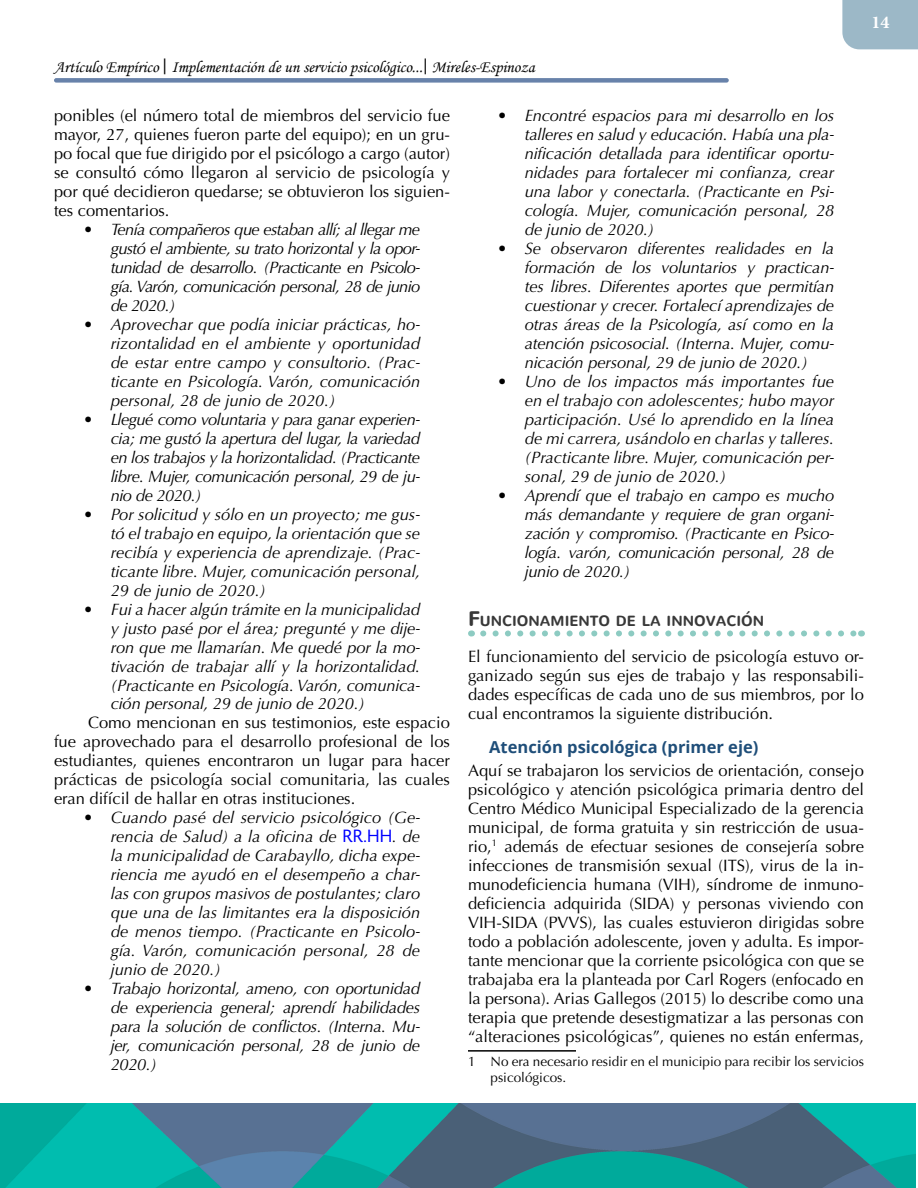
<style>
.page{position:relative;width:918px;height:1188px;background:#fff}
.page>*{position:absolute;margin:0;border:0;box-sizing:border-box;transform-origin:0 0}
.t1{font:700 18px "Minion Pro";color:#fff}
.t2{font:italic 16.5px/18.9px "Optima";letter-spacing:-.01em;color:#000;text-align:justify}
.t3{font:16.5px/19px "Optima";color:#000;text-align:justify}
.t4{font:16.5px "Monotype Corsiva";color:#000}
.Nivel_2{font:700 16.5px "Open Sans";color:#1f4e79}
.Nivel_1{font:800 14.7px "Nunito";color:#383838}
.nota_a_pie{font:13.5px/15.5px "Optima";color:#000}
.s1{font-family:"Soberana Sans";font-size:15px}
.s2{font-family:"Soberana Sans";font-style:normal;color:#00f}
.s3{font-size:21px}
</style>
<div class="page">
<div style="left:54px;top:78px;width:675px;height:5px;background:#6882aa;border-radius:2px"></div>
<div style="left:842px;top:0;width:76px;height:49px;background:#9cb8c7"></div>
<img style="left:0;top:1103px;width:915px;height:85px">
<svg style="left:483px;top:630px;width:372px;height:6px"></svg>
<hr style="left:468px;top:1050px;width:108px;height:2px;background:#000">
<p class="t4" style="left:54px;top:57px;width:482px">Artículo Empírico <span class="s1">|</span> Implementación de un servicio psicológico...<span class="s1">|</span> Mireles-Espinoza</p>
<p class="t1" style="left:872px;top:10px;width:19px">14</p>
<p class="t3" style="left:54px;top:106px;width:398px">ponibles (el número total de miembros del servicio fue mayor, 27, quienes fueron parte del equipo); en un gru&shy;po focal que fue dirigido por el psicólogo a cargo (autor) se consultó cómo llegaron al servicio de psicología y por qué decidieron quedarse; se obtuvieron los siguien&shy;tes comentarios.</p>
<p class="t2" style="left:111px;top:220px;width:311px;text-indent:-27px">• Tenía compañeros que estaban allí; al llegar me gustó el ambiente, su trato horizontal y la opor&shy;tunidad de desarrollo. (Practicante en Psicolo&shy;gía. Varón, comunicación personal, 28 de junio de 2020.)</p>
<p class="t2" style="left:111px;top:315px;width:311px;text-indent:-27px">• Aprovechar que podía iniciar prácticas, ho&shy;rizontalidad en el ambiente y oportunidad de estar entre campo y consultorio. (Prac&shy;ticante en Psicología. Varón, comunicación personal, 28 de junio de 2020.)</p>
<p class="t2" style="left:111px;top:410px;width:311px;text-indent:-27px">• Llegué como voluntaria y para ganar experien&shy;cia; me gustó la apertura del lugar, la variedad en los trabajos y la horizontalidad. (Practicante libre. Mujer, comunicación personal, 29 de ju&shy;nio de 2020.)</p>
<p class="t2" style="left:111px;top:505px;width:311px;text-indent:-27px">• Por solicitud y sólo en un proyecto; me gus&shy;tó el trabajo en equipo, la orientación que se recibía y experiencia de aprendizaje. (Prac&shy;ticante libre. Mujer, comunicación personal, 29 de junio de 2020.)</p>
<p class="t2" style="left:111px;top:600px;width:311px;text-indent:-27px">• Fui a hacer algún trámite en la municipalidad y justo pasé por el área; pregunté y me dije&shy;ron que me llamarían. Me quedé por la mo&shy;tivación de trabajar allí y la horizontalidad. (Practicante en Psicología. Varón, comunica&shy;ción personal, 29 de junio de 2020.)</p>
<p class="t3" style="left:54px;top:714px;width:397px;text-indent:34px">Como mencionan en sus testimonios, este espacio fue aprovechado para el desarrollo profesional de los estudiantes, quienes encontraron un lugar para hacer prácticas de psicología social comunitaria, las cuales eran difícil de hallar en otras instituciones.</p>
<p class="t2" style="left:111px;top:808px;width:311px;text-indent:-27px">• Cuando pasé del servicio psicológico (Ge&shy;rencia de Salud) a la oficina de <span class="s2">RR.HH</span>. de la municipalidad de Carabayllo, dicha expe&shy;riencia me ayudó en el desempeño a char&shy;las con grupos masivos de postulantes; claro que una de las limitantes era la disposición de menos tiempo. (Practicante en Psicolo&shy;gía. Varón, comunicación personal, 28 de junio de 2020.)</p>
<p class="t2" style="left:111px;top:979px;width:311px;text-indent:-27px">• Trabajo horizontal, ameno, con oportunidad de experiencia general; aprendí habilidades para la solución de conflictos. (Interna. Mu&shy;jer, comunicación personal, 28 de junio de 2020.)</p>
<p class="t2" style="left:525px;top:106px;width:311px;text-indent:-27px">• Encontré espacios para mi desarrollo en los talleres en salud y educación. Había una pla&shy;nificación detallada para identificar oportu&shy;nidades para fortalecer mi confianza, crear una labor y conectarla. (Practicante en Psi&shy;cología. Mujer, comunicación personal, 28 de junio de 2020.)</p>
<p class="t2" style="left:525px;top:239px;width:311px;text-indent:-27px">• Se observaron diferentes realidades en la formación de los voluntarios y practican&shy;tes libres. Diferentes aportes que permitían cuestionar y crecer. Fortalecí aprendizajes de otras áreas de la Psicología, así como en la atención psicosocial. (Interna. Mujer, comu&shy;nicación personal, 29 de junio de 2020.)</p>
<p class="t2" style="left:525px;top:372px;width:311px;text-indent:-27px">• Uno de los impactos más importantes fue en el trabajo con adolescentes; hubo mayor participación. Usé lo aprendido en la línea de mi carrera, usándolo en charlas y talleres. (Practicante libre. Mujer, comunicación per&shy;sonal, 29 de junio de 2020.)</p>
<p class="t2" style="left:525px;top:486px;width:311px;text-indent:-27px">• Aprendí que el trabajo en campo es mucho más demandante y requiere de gran organi&shy;zación y compromiso. (Practicante en Psico&shy;logía. varón, comunicación personal, 28 de junio de 2020.)</p>
<p class="Nivel_1" style="left:468px;top:608px;width:298px"><span class="s3">F</span>UNCIONAM IENTO DE LA INNOVACIÓN</p>
<p class="t3" style="left:468px;top:647px;width:398px">El funcionamiento del servicio de psicología estuvo or&shy;ganizado según sus ejes de trabajo y las responsabili&shy;dades específicas de cada uno de sus miembros, por lo cual encontramos la siguiente distribución.</p>
<p class="Nivel_2" style="left:489px;top:735px;width:271px">Atención psicológica (primer eje)</p>
<p class="t3" style="left:468px;top:761px;width:398px">Aquí se trabajaron los servicios de orientación, consejo psicológico y atención psicológica primaria dentro del Centro Médico Municipal Especializado de la gerencia municipal, de forma gratuita y sin restricción de usua&shy;rio,<sup>1</sup> además de efectuar sesiones de consejería sobre infecciones de transmisión sexual (ITS), virus de la in&shy;munodeficiencia humana (VIH), síndrome de inmuno&shy;deficiencia adquirida (SIDA) y personas viviendo con VIH-SIDA (PVVS), las cuales estuvieron dirigidas sobre todo a población adolescente, joven y adulta. Es impor&shy;tante mencionar que la corriente psicológica con que se trabajaba era la planteada por Carl Rogers (enfocado en la persona). Arias Gallegos (2015) lo describe como una terapia que pretende desestigmatizar a las personas con “alteraciones psicológicas”, quienes no están enfermas,</p>
<p class="nota_a_pie" style="left:490px;top:1054px;width:375px;text-indent:-22px">1 No era necesario residir en el municipio para recibir los servicios psicológicos.</p>
</div>
